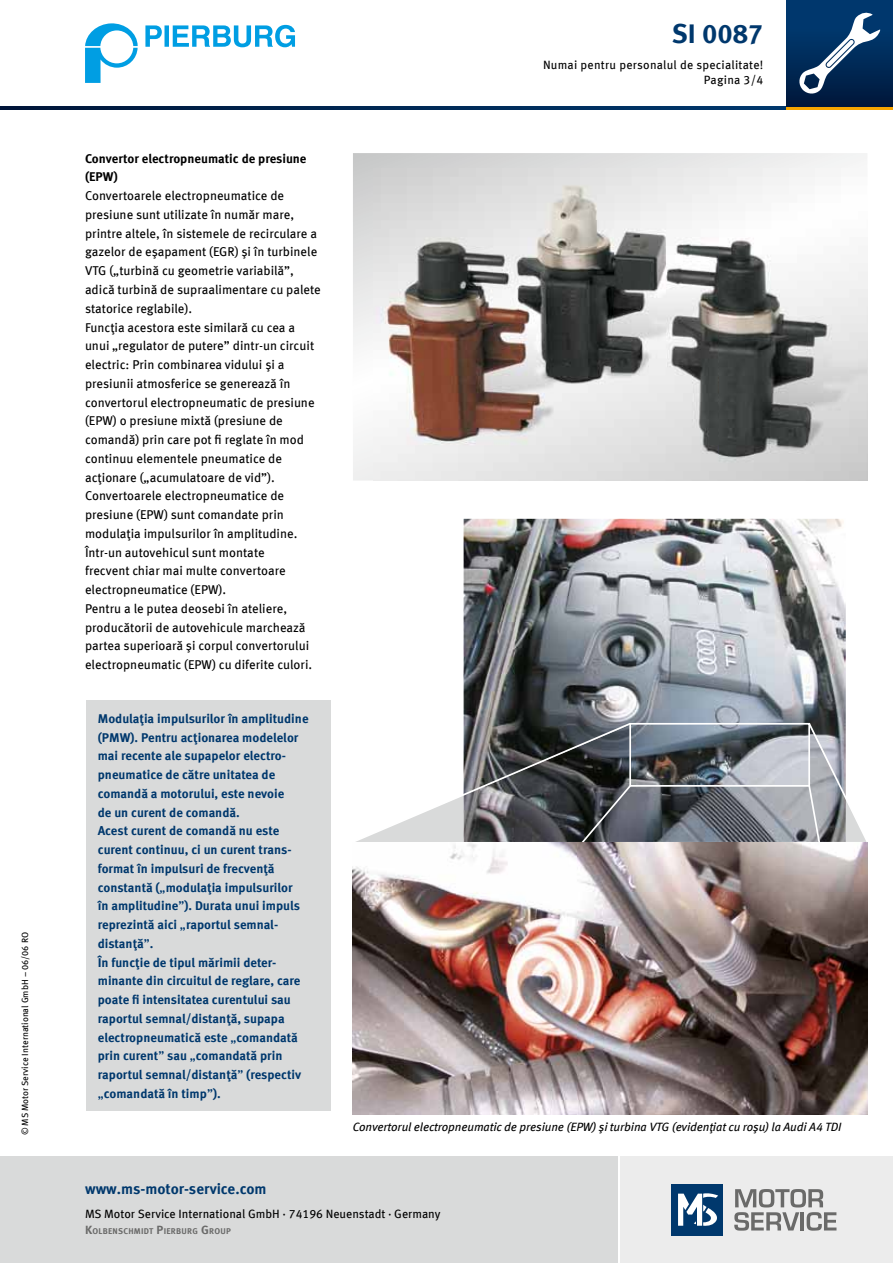
<style>
.page{position:relative;width:893px;height:1263px;background:#fff}
.page>*{position:absolute;margin:0;border:0;box-sizing:border-box;transform-origin:0 0}
.t1{font:700 27px "Meta OFC";color:#00386d}
.t2{font:700 15px "Meta OFC";color:#00386d}
.t3{font:12.75px/18.8px "Meta OFC";color:#000}
.t4{font:700 12.75px/18.8px "Meta OFC";color:#00386d}
.t5{font:700 12.75px/18.8px "Meta OFC";color:#000}
.t6{font:italic 12px "Meta OFC";letter-spacing:-.01em;color:#000}
.t7{font:12px "Meta OFC";color:#000}
.t8{font:12px/15px "Meta OFC";letter-spacing:.02em;color:#000;text-align:right}
.t9{font:9px "Meta OFC";color:#000}
.t10{font:700 8.4px "Meta OFC";letter-spacing:.03em;color:#6a6a69}
.s1{font-weight:400}
.s2{font-size:12px}
</style>
<div class="page">
<div style="left:621px;top:1157px;width:272px;height:106px;background:#ececec"></div>
<div style="left:0;top:1157px;width:617px;height:106px;background:#d9dada"></div>
<div style="left:672px;top:1184px;width:51px;height:51px;background:#00386d"></div>
<svg style="left:678px;top:1193px;width:40px;height:33px"></svg>
<svg style="left:734px;top:1189px;width:102px;height:42px"></svg>
<svg style="left:0;top:106px;width:787px;height:4px;background:#002753"></svg>
<svg style="left:85px;top:23px;width:53px;height:60px"></svg>
<svg style="left:145px;top:25px;width:150px;height:22px"></svg>
<svg style="left:787px;top:106px;width:106px;height:4px"></svg>
<div style="left:787px;top:0;width:106px;height:106px;background:linear-gradient(to bottom,#003e78,#001a3f)"></div>
<svg style="left:798px;top:12px;width:82px;height:83px"></svg>
<svg style="left:353px;top:153px;width:514px;height:327px"></svg>
<img style="left:373px;top:169px;width:494px;height:311px">
<img style="left:463px;top:519px;width:383px;height:202px">
<img style="left:352px;top:721px;width:516px;height:394px">
<div style="left:86px;top:700px;width:245px;height:410px;background:#d9dada"></div>
<p class="t9" style="left:19px;top:1135px;width:205px;rotate:-90deg">© MS Motor Service International GmbH – 06/06 RO</p>
<p class="t5" style="left:85px;top:149px;width:223px">Convertor electropneumatic de presiune (EPW)</p>
<p class="t3" style="left:85px;top:186px;width:237px">Convertoarele electropneumatice de presiune sunt utilizate în număr mare, printre altele, în sistemele de recirculare a gazelor de eşapament (EGR) şi în turbinele VTG („turbină cu geometrie variabilă”, adică turbină de supraalimentare cu palete statorice reglabile).<br>Funcţia acestora este similară cu cea a unui „regulator de putere” dintr-un circuit electric: Prin combinarea vidului şi a presiunii atmosferice se generează în convertorul electropneumatic de presiune (EPW) o presiune mixtă (presiune de comandă) prin care pot fi reglate în mod continuu elementele pneumatice de acţionare („acumulatoare de vid”).<br>Convertoarele electropneumatice de presiune (EPW) sunt comandate prin modulaţia impulsurilor în amplitudine.<br>Într-un autovehicul sunt montate<br>frecvent chiar mai multe convertoare electropneumatice (EPW).<br>Pentru a le putea deosebi în ateliere, producătorii de autovehicule marchează partea superioară şi corpul convertorului electropneumatic (EPW) cu diferite culori.</p>
<p class="t4" style="left:98px;top:709px;width:212px">Modulaţia impulsurilor în amplitudine (PMW). Pentru acţionarea modelelor mai recente ale supapelor electro&shy;pneumatice de către unitatea de comandă a motorului, este nevoie<br>de un curent de comandă.<br>Acest curent de comandă nu este curent continuu, ci un curent trans&shy;format în impulsuri de frecvenţă constantă (<span class="s1">„</span>modulaţia impulsurilor<br>în amplitudine<span class="s1">”</span>). Durata unui impuls reprezintă aici <span class="s1">„</span>raportul semnal&shy;distanţă<span class="s1">”</span>.<br>În funcţie de tipul mărimii deter&shy;minante din circuitul de reglare, care poate fi intensitatea curentului sau raportul semnal/distanţă, supapa electropneumatică este <span class="s1">„</span>comandată prin curent<span class="s1">”</span> sau <span class="s1">„</span>comandată prin raportul semnal/distanţă<span class="s1">”</span> (respectiv <span class="s1">„</span>comandată în timp<span class="s1">”</span>).</p>
<h1 class="t1" style="left:672px;top:16px;width:93px">SI 0087</h1>
<p class="t8" style="left:543px;top:57px;width:222px">Numai pentru personalul de specialitate!<br>Pagina 3/4</p>
<p class="t6" style="left:353px;top:1119px;width:490px">Convertorul electropneumatic de presiune (EPW) şi turbina VTG (evidenţiat cu roşu) la Audi A4 TDI</p>
<p class="t2" style="left:85px;top:1179px;width:183px">www.ms-motor-service.com</p>
<p class="t7" style="left:85px;top:1206px;width:357px">MS Motor Service International GmbH · 74196 Neuenstadt · Germany</p>
<p class="t10" style="left:85px;top:1226px;width:147px"><span class="s2">K</span>OLBENSCHMIDT <span class="s2">P</span>IERBURG <span class="s2">G</span>ROUP</p>
</div>
